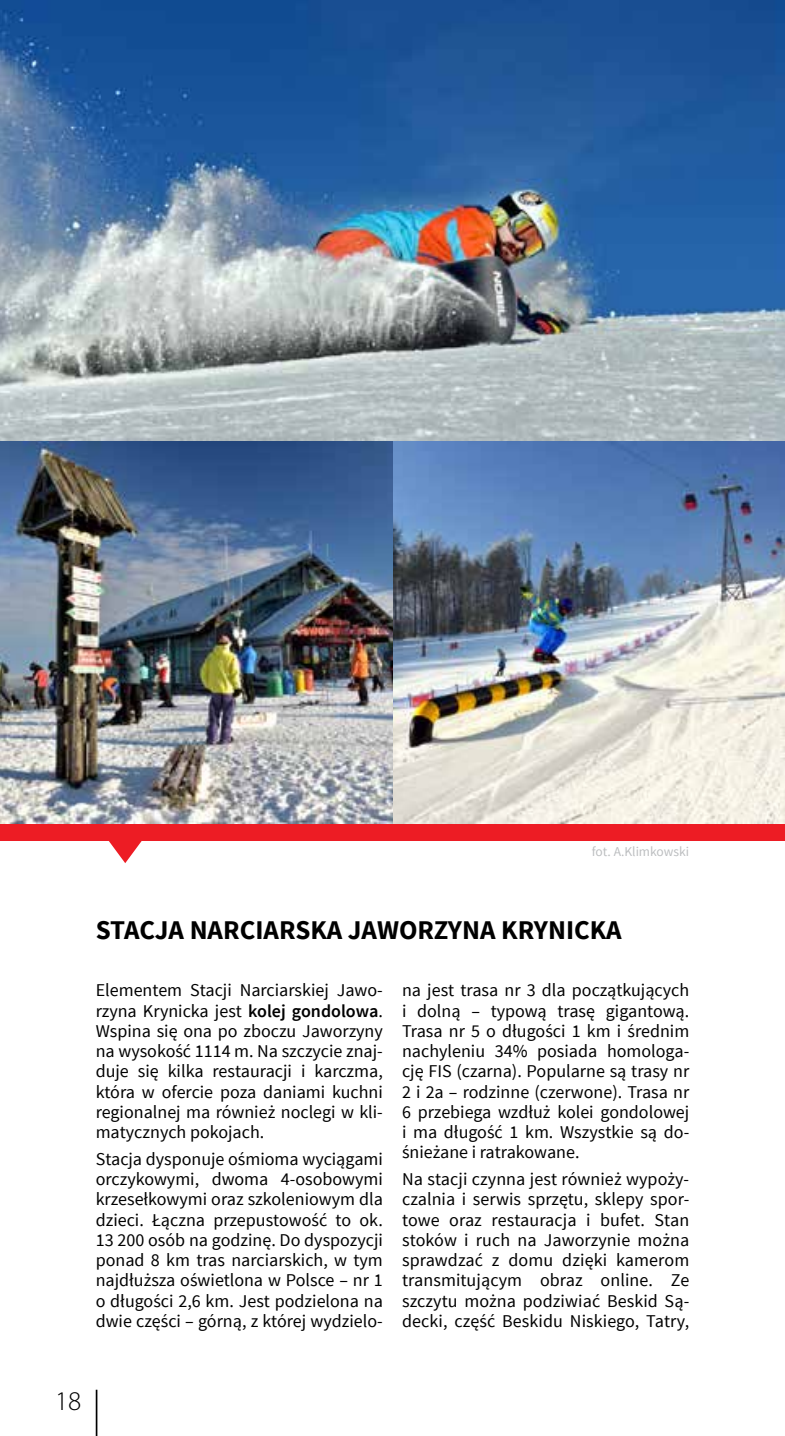
<style>
.page{position:relative;width:785px;height:1436px;background:#fff}
.page>*{position:absolute;margin:0;border:0;box-sizing:border-box;transform-origin:0 0}
.t1{font:700 27px "Source Sans Pro";color:#000}
.t2{font:300 27px "Myriad Pro";color:#000}
.t3{font:18px/20.2px "Source Sans Pro";color:#000;text-align:justify}
.t4{font:13.5px "Source Sans Pro";color:#bcbec0}
.s1{font-weight:600}
</style>
<div class="page">
<hr style="left:96px;top:1389px;width:1px;height:46px;background:#000">
<div style="left:0;top:823px;width:784px;height:17px;background:#ed1c24"></div>
<svg style="left:96px;top:823px;width:59px;height:40px"></svg>
<img style="left:0;top:0;width:784px;height:823px">
<p class="t4" style="left:591px;top:842px;width:99px">fot. A.Klimkowski</p>
<h1 class="t1" style="left:96px;top:912px;width:527px">STACJA NARCIARSKA JAWORZYNA KRYNICKA</h1>
<p class="t3" style="left:96px;top:980px;width:289px">Elementem Stacji Narciarskiej Jawo&shy;rzyna Krynicka jest <span class="s1">kolej gondolowa</span>.<br>Wspina się ona po zboczu Jaworzyny na wysokość 1114 m. Na szczycie znaj&shy;duje się kilka restauracji i karczma, która w ofercie poza daniami kuchni regionalnej ma również noclegi w kli&shy;matycznych pokojach.</p>
<p class="t3" style="left:96px;top:1148px;width:289px">Stacja dysponuje ośmioma wyciągami orczykowymi, dwoma 4-osobowymi krzesełkowymi oraz szkoleniowym dla dzieci. Łączna przepustowość to ok.<br>13 200 osób na godzinę. Do dyspozycji ponad 8 km tras narciarskich, w tym najdłuższa oświetlona w Polsce – nr 1 o długości 2,6 km. Jest podzielona na dwie części – górną, z której wydzielo-</p>
<p class="t3" style="left:402px;top:980px;width:289px">na jest trasa nr 3 dla początkujących i dolną – typową trasę gigantową.<br>Trasa nr 5 o długości 1 km i średnim nachyleniu 34% posiada homologa&shy;cję FIS (czarna). Popularne są trasy nr 2 i 2a – rodzinne (czerwone). Trasa nr 6 przebiega wzdłuż kolei gondolowej i ma długość 1 km. Wszystkie są do&shy;śnieżane i ratrakowane.</p>
<p class="t3" style="left:402px;top:1169px;width:289px">Na stacji czynna jest również wypoży&shy;czalnia i serwis sprzętu, sklepy spor&shy;towe oraz restauracja i bufet. Stan stoków i ruch na Jaworzynie można sprawdzać z domu dzięki kamerom transmitującym obraz online. Ze szczytu można podziwiać Beskid Są&shy;decki, część Beskidu Niskiego, Tatry,</p>
<h1 class="t2" style="left:55px;top:1384px;width:28px">18</h1>
</div>
